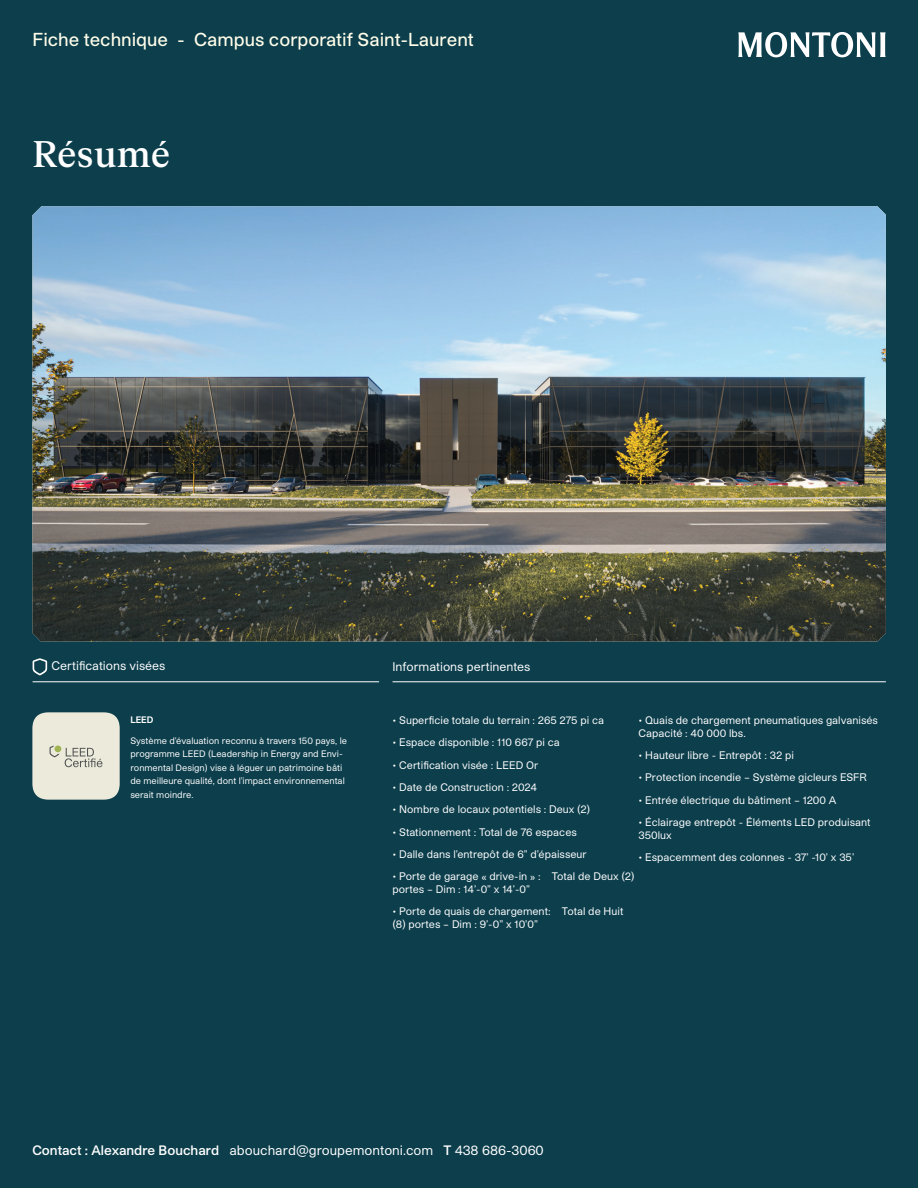
<style>
.page{position:relative;width:918px;height:1188px;background:#0c3e4c}
.page>*{position:absolute;margin:0;border:0;box-sizing:border-box;transform-origin:0 0}
.t1{font:500 36px "FK Roman Standard";color:#fff}
.t2{font:500 18px "Studio Pro";color:#fffde9}
.t3{font:13.2px "Studio Pro";color:#fff}
.t4{font:12px "Studio Pro";color:#fff}
.t5{font:10.5px/12.6px "Studio Pro";color:#fff}
.t6{font:9px/13.5px "Studio Pro";color:#fff}
.t7{font:700 9px "Studio Pro";color:#fff}
.s1{font-weight:600}
</style>
<div class="page">
<svg style="left:738px;top:32px;width:148px;height:25px"></svg>
<hr style="left:33px;top:681px;width:346px;height:1px;background:#fff">
<hr style="left:393px;top:681px;width:493px;height:1px;background:#fff">
<img style="left:32px;top:206px;width:854px;height:435px">
<svg style="left:33px;top:658px;width:14px;height:17px"></svg>
<div style="left:32px;top:712px;width:88px;height:88px;background:#eceada;border-radius:16px"></div>
<svg style="left:50px;top:746px;width:52px;height:21px"></svg>
<h2 class="t2" style="left:32px;top:27px;width:443px">Fiche technique - Campus corporatif Saint-Laurent</h2>
<h1 class="t1" style="left:32px;top:126px;width:139px">Résumé</h1>
<p class="t4" style="left:52px;top:658px;width:115px">Certifications visées</p>
<p class="t4" style="left:393px;top:659px;width:139px">Informations pertinentes</p>
<p class="t7" style="left:130px;top:713px;width:25px">LEED</p>
<p class="t6" style="left:130px;top:734px;width:218px">Système d’évaluation reconnu à travers 150 pays, le programme LEED (Leadership in Energy and Envi&shy;ronmental Design) vise à léguer un patrimoine bâti de meilleure qualité, dont l’impact environnemental serait moindre.</p>
<p class="t5" style="left:393px;top:714px;width:213px">• Superficie totale du terrain : 265 275 pi ca</p>
<p class="t5" style="left:393px;top:736px;width:169px">• Espace disponible : 110 667 pi ca</p>
<p class="t5" style="left:393px;top:758px;width:147px">• Certification visée : LEED Or</p>
<p class="t5" style="left:393px;top:781px;width:146px">• Date de Construction : 2024</p>
<p class="t5" style="left:393px;top:803px;width:199px">• Nombre de locaux potentiels : Deux (2)</p>
<p class="t5" style="left:393px;top:825px;width:186px">• Stationnement : Total de 76 espaces</p>
<p class="t5" style="left:393px;top:848px;width:196px">• Dalle dans l’entrepôt de 6” d’épaisseur</p>
<p class="t5" style="left:393px;top:870px;width:244px">• Porte de garage « drive-in » : Total de Deux (2) portes – Dim : 14’-0” x 14’-0”</p>
<p class="t5" style="left:393px;top:905px;width:232px">• Porte de quais de chargement: Total de Huit (8) portes – Dim : 9’-0” x 10’0”</p>
<p class="t5" style="left:638px;top:714px;width:241px">• Quais de chargement pneumatiques galvanisés<br>Capacité : 40 000 lbs.</p>
<p class="t5" style="left:638px;top:749px;width:157px">• Hauteur libre - Entrepôt : 32 pi</p>
<p class="t5" style="left:638px;top:771px;width:230px">• Protection incendie – Système gicleurs ESFR</p>
<p class="t5" style="left:638px;top:793px;width:200px">• Entrée électrique du bâtiment – 1200 A</p>
<p class="t5" style="left:638px;top:816px;width:234px">• Éclairage entrepôt - Éléments LED produisant<br>350lux</p>
<p class="t5" style="left:638px;top:850px;width:217px">• Espacemment des colonnes - 37’ -10’ x 35’</p>
<p class="t3" style="left:32px;top:1142px;width:513px"><span class="s1">Contact : Alexandre Bouchard</span> abouchard@groupemontoni.com <span class="s1">T</span> 438 686-3060</p>
</div>
